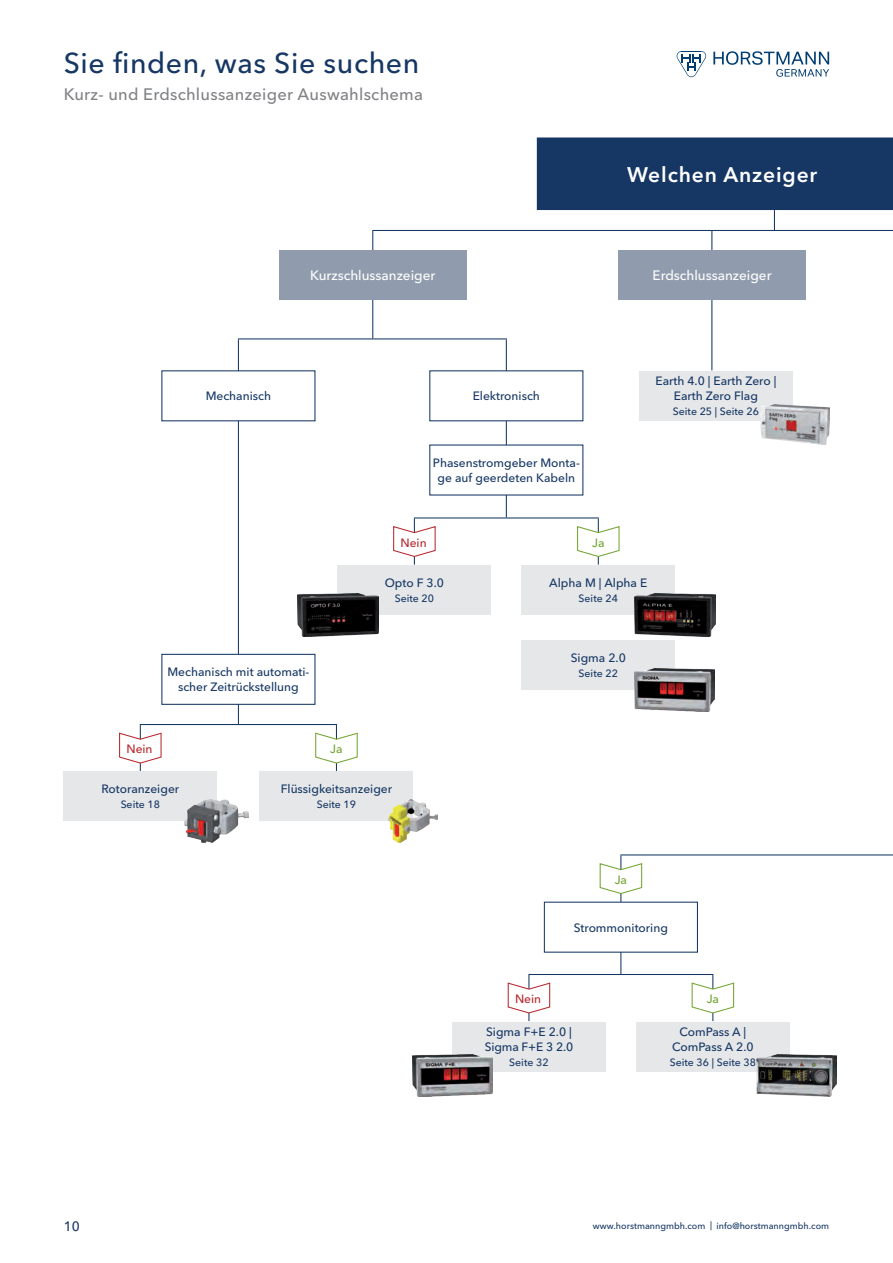
<style>
.page{position:relative;width:893px;height:1263px;background:#fff}
.page>*{position:absolute;margin:0;border:0;box-sizing:border-box;transform-origin:0 0}
.Headline{font:500 28.5px "Avenir Next W1 G";letter-spacing:.02em;color:#163764}
.Zwischenüberschrift{font:600 21px "Avenir Next W1 G";letter-spacing:.04em;color:#fff}
.Subtitel{font:500 16.5px "Avenir Next W1 G";letter-spacing:.015em;color:#808285}
.Kleingedrucktes_mitt{font:500 13.5px "Avenir Next W1 G";color:#fff}
.t1{font:500 13.5px "Avenir Next W1 G";color:#163764}
.Kleingedrucktes_mitt-2{font:500 12px/15px "Avenir Next W1 G";color:#163764;text-align:center}
.Kleingedrucktes_mitt-3{font:500 12px "Avenir Next W1 G";color:#b7282e}
.Kleingedrucktes_mitt-4{font:500 12px "Avenir Next W1 G";letter-spacing:-.005em;color:#73a532}
.Kleingedrucktes_mitt-5{font:500 10.5px "Avenir Next W1 G";color:#163764}
.t2{font:500 9px "Avenir Next W1 G";color:#163764}
</style>
<div class="page">
<svg style="left:677px;top:51px;width:29px;height:26px"></svg>
<svg style="left:713px;top:51px;width:116px;height:26px"></svg>
<svg style="left:537px;top:137px;width:356px;height:93px"></svg>
<hr style="left:372px;top:230px;width:521px;height:1px;background:#163764">
<hr style="left:372px;top:231px;width:1px;height:107px;background:#163764">
<div style="left:279px;top:250px;width:187px;height:50px;background:#909cad"></div>
<hr style="left:238px;top:338px;width:269px;height:1px;background:#163764">
<hr style="left:598px;top:518px;width:1px;height:47px;background:#163764">
<svg style="left:577px;top:525px;width:43px;height:32px"></svg>
<div style="left:586px;top:538px;width:25px;height:14px;background:#fff"></div>
<hr style="left:506px;top:339px;width:1px;height:178px;background:#163764">
<div style="left:338px;top:565px;width:153px;height:50px;background:#e6e7e9"></div>
<div style="left:522px;top:565px;width:153px;height:50px;background:#e6e7e9"></div>
<div style="left:522px;top:640px;width:153px;height:50px;background:#e6e7e9"></div>
<img style="left:297px;top:594px;width:81px;height:42px">
<img style="left:634px;top:594px;width:81px;height:42px">
<img style="left:635px;top:669px;width:80px;height:42px">
<hr style="left:414px;top:518px;width:1px;height:47px;background:#163764">
<svg style="left:393px;top:525px;width:43px;height:32px"></svg>
<hr style="left:414px;top:517px;width:185px;height:1px;background:#163764">
<hr style="left:336px;top:725px;width:1px;height:46px;background:#163764">
<svg style="left:315px;top:732px;width:43px;height:32px"></svg>
<div style="left:324px;top:744px;width:25px;height:14px;background:#fff"></div>
<hr style="left:140px;top:725px;width:1px;height:46px;background:#163764">
<svg style="left:119px;top:732px;width:43px;height:32px"></svg>
<hr style="left:238px;top:339px;width:1px;height:385px;background:#163764">
<div style="left:162px;top:654px;width:153px;height:50px;background:#fff"></div>
<div style="left:161px;top:654px;width:154px;height:51px;border:1px solid #163764"></div>
<div style="left:64px;top:771px;width:153px;height:50px;background:#e6e7e9"></div>
<img style="left:185px;top:800px;width:64px;height:42px">
<div style="left:260px;top:771px;width:153px;height:50px;background:#e6e7e9"></div>
<img style="left:389px;top:800px;width:48px;height:42px">
<hr style="left:140px;top:724px;width:197px;height:1px;background:#163764">
<hr style="left:711px;top:231px;width:1px;height:139px;background:#163764">
<div style="left:618px;top:250px;width:188px;height:50px;background:#909cad"></div>
<div style="left:639px;top:371px;width:153px;height:50px;background:#e6e7e9"></div>
<img style="left:761px;top:404px;width:68px;height:40px">
<hr style="left:712px;top:975px;width:1px;height:46px;background:#163764">
<svg style="left:691px;top:982px;width:44px;height:32px"></svg>
<div style="left:700px;top:994px;width:26px;height:14px;background:#fff"></div>
<div style="left:636px;top:1022px;width:153px;height:50px;background:#e6e7e9"></div>
<hr style="left:620px;top:855px;width:1px;height:119px;background:#163764">
<svg style="left:599px;top:862px;width:44px;height:32px"></svg>
<div style="left:608px;top:875px;width:26px;height:14px;background:#fff"></div>
<div style="left:452px;top:1022px;width:153px;height:50px;background:#e6e7e9"></div>
<img style="left:757px;top:1054px;width:80px;height:43px">
<img style="left:412px;top:1054px;width:80px;height:43px">
<hr style="left:528px;top:975px;width:1px;height:46px;background:#163764">
<svg style="left:507px;top:982px;width:44px;height:32px"></svg>
<hr style="left:528px;top:974px;width:185px;height:1px;background:#163764">
<hr style="left:620px;top:854px;width:273px;height:1px;background:#163764">
<p class="Headline" style="left:64px;top:40px;width:357px">Sie finden, was Sie suchen</p>
<p class="Subtitel" style="left:64px;top:81px;width:361px">Kurz- und Erdschlussanzeiger Auswahlschema</p>
<p class="Kleingedrucktes_mitt" style="left:310px;top:264px;width:127px">Kurzschlussanzeiger</p>
<p class="Zwischenüberschrift" style="left:627px;top:158px;width:192px">Welchen Anzeiger</p>
<p class="Kleingedrucktes_mitt" style="left:653px;top:264px;width:121px">Erdschlussanzeiger</p>
<p class="Kleingedrucktes_mitt-2" style="left:206px;top:388px;width:67px">Mechanisch</p>
<p class="Kleingedrucktes_mitt-2" style="left:473px;top:388px;width:69px">Elektronisch</p>
<p class="Kleingedrucktes_mitt-2" style="left:433px;top:454px;width:148px">Phasenstromgeber Monta&shy;ge auf geerdeten Kabeln</p>
<p class="Kleingedrucktes_mitt-3" style="left:400px;top:533px;width:28px">Nein</p>
<p class="Kleingedrucktes_mitt-4" style="left:592px;top:533px;width:14px">Ja</p>
<p class="Kleingedrucktes_mitt-2" style="left:656px;top:373px;width:122px">Earth 4.0 | Earth Zero |</p>
<p class="Kleingedrucktes_mitt-2" style="left:674px;top:388px;width:86px">Earth Zero Flag</p>
<p class="Kleingedrucktes_mitt-5" style="left:673px;top:403px;width:88px">Seite 25 | Seite 26</p>
<p class="Kleingedrucktes_mitt-2" style="left:167px;top:663px;width:143px">Mechanisch mit automati&shy;scher Zeitrückstellung</p>
<p class="Kleingedrucktes_mitt-3" style="left:126px;top:739px;width:28px">Nein</p>
<p class="Kleingedrucktes_mitt-4" style="left:330px;top:739px;width:14px">Ja</p>
<p class="Kleingedrucktes_mitt-2" style="left:385px;top:574px;width:61px">Opto F 3.0</p>
<p class="Kleingedrucktes_mitt-5" style="left:395px;top:590px;width:41px">Seite 20</p>
<p class="Kleingedrucktes_mitt-2" style="left:101px;top:780px;width:79px">Rotoranzeiger</p>
<p class="Kleingedrucktes_mitt-5" style="left:121px;top:796px;width:41px">Seite 18</p>
<p class="Kleingedrucktes_mitt-2" style="left:281px;top:780px;width:113px">Flüssigkeitsanzeiger</p>
<p class="Kleingedrucktes_mitt-5" style="left:317px;top:796px;width:41px">Seite 19</p>
<p class="Kleingedrucktes_mitt-2" style="left:549px;top:574px;width:100px">Alpha M | Alpha E</p>
<p class="Kleingedrucktes_mitt-5" style="left:579px;top:590px;width:41px">Seite 24</p>
<p class="Kleingedrucktes_mitt-2" style="left:571px;top:649px;width:57px">Sigma 2.0</p>
<p class="Kleingedrucktes_mitt-5" style="left:579px;top:665px;width:41px">Seite 22</p>
<p class="Kleingedrucktes_mitt-4" style="left:615px;top:870px;width:14px">Ja</p>
<p class="Kleingedrucktes_mitt-2" style="left:574px;top:919px;width:96px">Strommonitoring</p>
<p class="Kleingedrucktes_mitt-3" style="left:515px;top:989px;width:28px">Nein</p>
<p class="Kleingedrucktes_mitt-2" style="left:486px;top:1023px;width:87px">Sigma F+E 2.0 |</p>
<p class="Kleingedrucktes_mitt-2" style="left:485px;top:1038px;width:90px">Sigma F+E 3 2.0</p>
<p class="Kleingedrucktes_mitt-5" style="left:509px;top:1054px;width:41px">Seite 32</p>
<p class="Kleingedrucktes_mitt-4" style="left:707px;top:989px;width:14px">Ja</p>
<p class="Kleingedrucktes_mitt-2" style="left:679px;top:1023px;width:68px">ComPass A |</p>
<p class="Kleingedrucktes_mitt-2" style="left:672px;top:1038px;width:83px">ComPass A 2.0</p>
<p class="Kleingedrucktes_mitt-5" style="left:670px;top:1054px;width:88px">Seite 36 | Seite 38</p>
<p class="t1" style="left:64px;top:1215px;width:18px">10</p>
<p class="t2" style="left:593px;top:1218px;width:238px">www.horstmanngmbh.com | info@horstmanngmbh.com</p>
</div>
